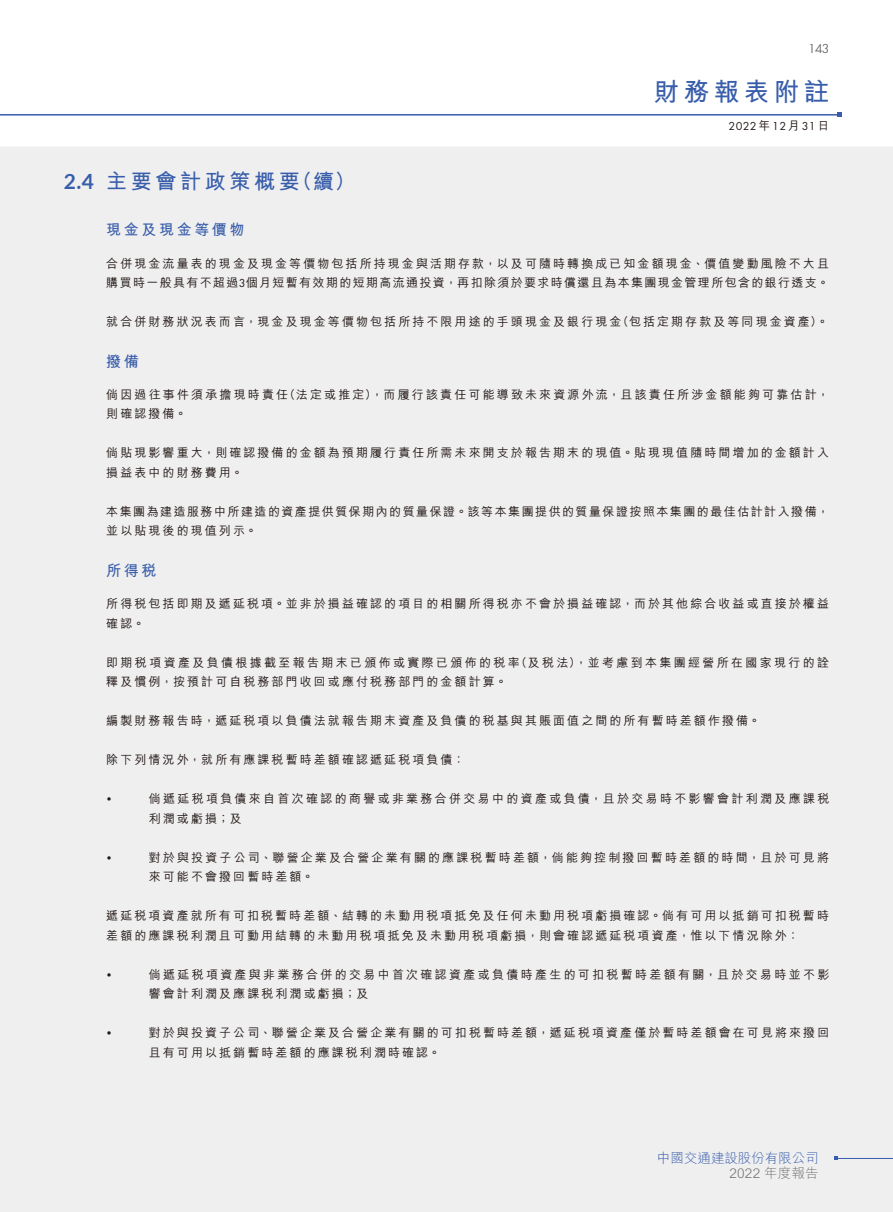
<style>
.page{position:relative;width:893px;height:1212px;background:#fff}
.page>*{position:absolute;margin:0;border:0;box-sizing:border-box;transform-origin:0 0}
.t1{font:700 25.5px "M Hei HK";letter-spacing:.175em;color:#385daa}
.t2{font:700 21px "M Hei HK";letter-spacing:.175em;color:#385daa}
.t3{font:700 15px "M Hei HK";letter-spacing:.175em;color:#385daa}
.t4{font:300 13.5px "M Hei HK";color:#385daa}
.t5{font:300 13.5px "M Hei HK";letter-spacing:.015em;color:#727272}
.t6{font:300 13.5px "Futura PT";color:#727272}
.t7{font:500 12px/19.5px "M Hei HK";letter-spacing:.175em;color:#231916}
.t8{font:500 12px/19.5px "M Hei HK";letter-spacing:.115em;color:#231916}
.t9{font:500 12px/19.5px "M Hei HK";letter-spacing:.195em;color:#231916}
.t10{font:500 12px/19.5px "M Hei HK";letter-spacing:.125em;color:#231916}
.t11{font:12px "Futura PT";letter-spacing:.025em;color:#231916}
.s1{font-family:"M Hei HK";font-weight:500}
.s2{font-family:"Lato"}
.s3{font-family:"Futura PT";font-weight:400}
</style>
<div class="page">
<div style="left:0;top:147px;width:893px;height:1065px;background:#efeff0"></div>
<hr style="left:0;top:114px;width:840px;height:2px;background:#385daa">
<svg style="left:838px;top:113px;width:4px;height:4px"></svg>
<hr style="left:836px;top:1158px;width:57px;height:1px;background:#385daa">
<p class="t6" style="left:808px;top:40px;width:22px">143</p>
<h1 class="t1" style="left:654px;top:73px;width:177px">財務報表附註</h1>
<p class="t11" style="left:729px;top:118px;width:102px">2022<span class="s1">年</span>12<span class="s1">月</span>31<span class="s1">日</span></p>
<h2 class="t2" style="left:64px;top:166px;width:293px"><span class="s2">2.4</span> 主要會計政策概要（續）</h2>
<p class="t3" style="left:106px;top:219px;width:140px">現金及現金等價物</p>
<p class="t8" style="left:106px;top:252px;width:724px">合併現金流量表的現金及現金等價物包括所持現金與活期存款，以及可隨時轉換成已知金額現金、價值變動風險不大且購買時一般具有不超過<span class="s3">3</span>個月短暫有效期的短期高流通投資，再扣除須於要求時償還且為本集團現金管理所包含的銀行透支。</p>
<p class="t7" style="left:106px;top:311px;width:724px">就合併財務狀況表而言，現金及現金等價物包括所持不限用途的手頭現金及銀行現金（包括定期存款及等同現金資產）。</p>
<p class="t3" style="left:106px;top:350px;width:34px">撥備</p>
<p class="t7" style="left:106px;top:384px;width:724px">倘因過往事件須承擔現時責任（法定或推定），而履行該責任可能導致未來資源外流，且該責任所涉金額能夠可靠估計，則確認撥備。</p>
<p class="t7" style="left:106px;top:442px;width:724px">倘貼現影響重大，則確認撥備的金額為預期履行責任所需未來開支於報告期末的現值。貼現現值隨時間增加的金額計入損益表中的財務費用。</p>
<p class="t10" style="left:106px;top:501px;width:724px">本集團為建造服務中所建造的資產提供質保期內的質量保證。該等本集團提供的質量保證按照本集團的最佳估計計入撥備，並以貼現後的現值列示。</p>
<p class="t3" style="left:106px;top:559px;width:52px">所得稅</p>
<p class="t7" style="left:106px;top:593px;width:724px">所得稅包括即期及遞延稅項。並非於損益確認的項目的相關所得稅亦不會於損益確認，而於其他綜合收益或直接於權益確認。</p>
<p class="t9" style="left:106px;top:651px;width:724px">即期稅項資產及負債根據截至報告期末已頒佈或實際已頒佈的稅率（及稅法），並考慮到本集團經營所在國家現行的詮釋及慣例，按預計可自稅務部門收回或應付稅務部門的金額計算。</p>
<p class="t7" style="left:106px;top:710px;width:656px">編製財務報告時，遞延稅項以負債法就報告期末資產及負債的稅基與其賬面值之間的所有暫時差額作撥備。</p>
<p class="t7" style="left:106px;top:749px;width:360px">除下列情況外，就所有應課稅暫時差額確認遞延稅項負債：</p>
<p class="t11" style="left:103px;top:792px;width:13px">•</p>
<p class="t7" style="left:149px;top:788px;width:682px">倘遞延稅項負債來自首次確認的商譽或非業務合併交易中的資產或負債，且於交易時不影響會計利潤及應課稅利潤或虧損；及</p>
<p class="t11" style="left:103px;top:850px;width:13px">•</p>
<p class="t7" style="left:149px;top:846px;width:682px">對於與投資子公司、聯營企業及合營企業有關的應課稅暫時差額，倘能夠控制撥回暫時差額的時間，且於可見將來可能不會撥回暫時差額。</p>
<p class="t7" style="left:106px;top:905px;width:724px">遞延稅項資產就所有可扣稅暫時差額、結轉的未動用稅項抵免及任何未動用稅項虧損確認。倘有可用以抵銷可扣稅暫時差額的應課稅利潤且可動用結轉的未動用稅項抵免及未動用稅項虧損，則會確認遞延稅項資產，惟以下情況除外：</p>
<p class="t11" style="left:103px;top:967px;width:13px">•</p>
<p class="t7" style="left:149px;top:963px;width:682px">倘遞延稅項資產與非業務合併的交易中首次確認資產或負債時產生的可扣稅暫時差額有關，且於交易時並不影響會計利潤及應課稅利潤或虧損；及</p>
<p class="t11" style="left:103px;top:1026px;width:13px">•</p>
<p class="t7" style="left:149px;top:1022px;width:682px">對於與投資子公司、聯營企業及合營企業有關的可扣稅暫時差額，遞延稅項資產僅於暫時差額會在可見將來撥回且有可用以抵銷暫時差額的應課稅利潤時確認。</p>
<p class="t4" style="left:657px;top:1151px;width:163px">中國交通建設股份有限公司</p>
<p class="t5" style="left:730px;top:1166px;width:91px">2022 年度報告</p>
</div>
